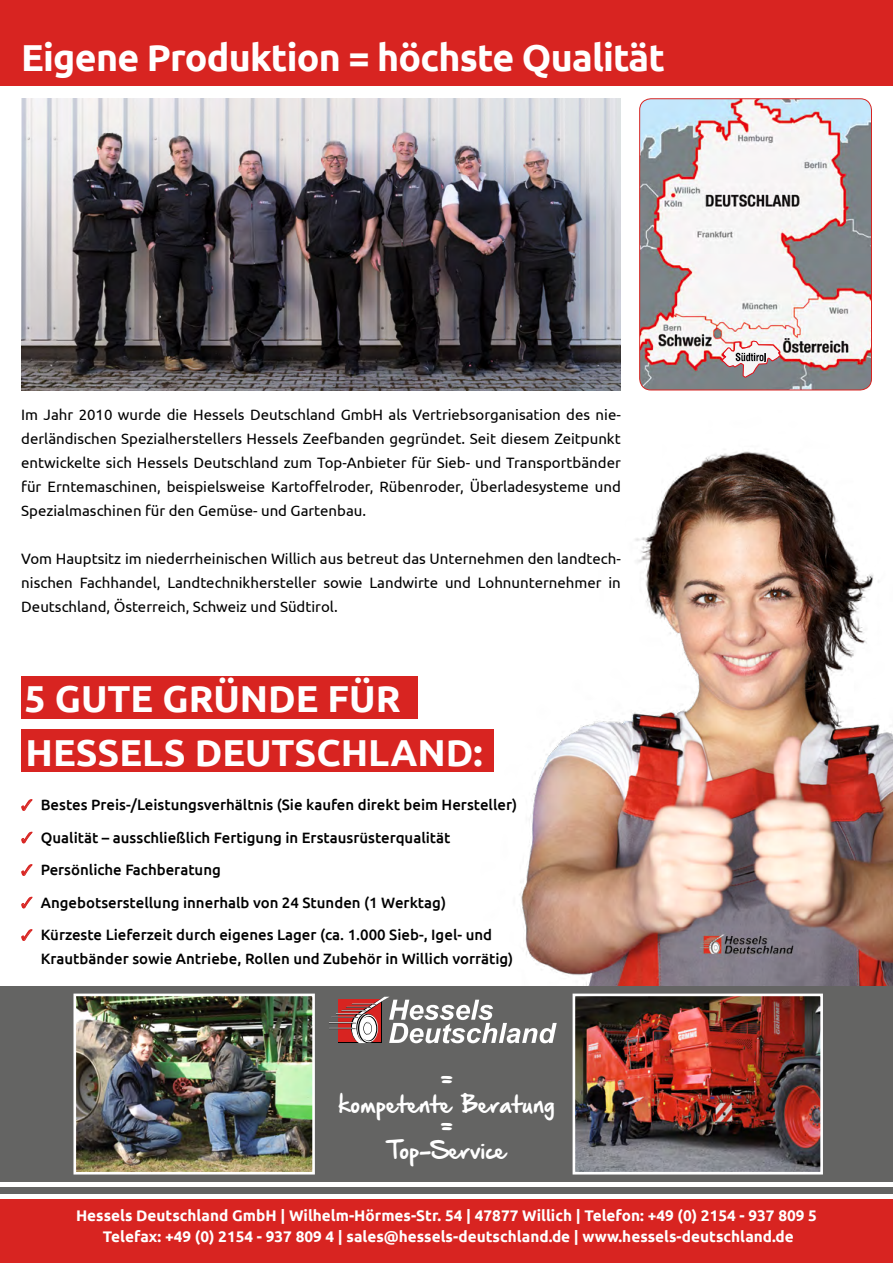
<style>
.page{position:relative;width:893px;height:1263px;background:#fff}
.page>*{position:absolute;margin:0;border:0;box-sizing:border-box;transform-origin:0 0}
.t1{font:700 37.5px "Ubuntu";color:#fff}
.t2{font:700 37.5px "Ubuntu";letter-spacing:-.02em;color:#fff}
.t3{font:20.25px "Hand Of Sean Demo";letter-spacing:-.01em;color:#fff}
.t4{font:700 15.3px/21.1px "Ubuntu";color:#fff;text-align:center}
.Absatzformat_1{font:15px/24px "Ubuntu";color:#000;text-align:justify}
.t5{font:500 15px/24px "Ubuntu";color:#000}
.s1{color:#d82421}
</style>
<div class="page">
<svg style="left:21px;top:799px;width:12px;height:12px"></svg>
<svg style="left:21px;top:831px;width:12px;height:13px"></svg>
<svg style="left:21px;top:864px;width:12px;height:12px"></svg>
<svg style="left:21px;top:896px;width:12px;height:13px"></svg>
<svg style="left:21px;top:929px;width:12px;height:12px"></svg>
<img style="left:493px;top:451px;width:400px;height:535px">
<div style="left:0;top:1199px;width:893px;height:64px;background:#d82421"></div>
<div style="left:0;top:0;width:893px;height:85px;background:#d82421"></div>
<div style="left:0;top:986px;width:893px;height:195px;background:#646463"></div>
<img style="left:73px;top:993px;width:242px;height:182px">
<img style="left:572px;top:993px;width:251px;height:182px">
<svg style="left:329px;top:997px;width:228px;height:46px"></svg>
<img style="left:21px;top:99px;width:600px;height:291px">
<img style="left:640px;top:99px;width:231px;height:291px">
<svg style="left:722px;top:324px;width:59px;height:54px"></svg>
<div style="left:639px;top:99px;width:233px;height:291px;border:1px solid #d82421;border-radius:11px"></div>
<div style="left:0;top:1188px;width:893px;height:6px;background:#646463"></div>
<div style="left:21px;top:676px;width:396px;height:43px;background:#d82421"></div>
<div style="left:21px;top:729px;width:472px;height:43px;background:#d82421"></div>
<p class="t2" style="left:21px;top:35px;width:645px">Eigene Produktion = höchste Qualität</p>
<p class="Absatzformat_1" style="left:21px;top:402px;width:601px">Im Jahr 2010 wurde die Hessels Deutschland GmbH als Vertriebsorganisation des nie&shy;derländischen Spezialherstellers Hessels Zeefbanden gegründet. Seit diesem Zeitpunkt entwickelte sich Hessels Deutschland zum Top-Anbieter für Sieb- und Transportbänder für Erntemaschinen, beispielsweise Kartoffelroder, Rübenroder, Überladesysteme und Spezialmaschinen für den Gemüse- und Gartenbau.</p>
<p class="Absatzformat_1" style="left:21px;top:546px;width:601px">Vom Hauptsitz im niederrheinischen Willich aus betreut das Unternehmen den landtech&shy;nischen Fachhandel, Landtechnikhersteller sowie Landwirte und Lohnunternehmer in Deutschland, Österreich, Schweiz und Südtirol.</p>
<p class="t1" style="left:24px;top:676px;width:378px">5 GUTE GRÜNDE FÜR</p>
<p class="t1" style="left:26px;top:730px;width:459px">HESSELS DEUTSCHLAND:</p>
<p class="t5" style="left:21px;top:792px;width:497px"><span class="s1">✓</span> Bestes Preis-/Leistungsverhältnis (Sie kaufen direkt beim Hersteller)</p>
<p class="t5" style="left:21px;top:825px;width:431px"><span class="s1">✓</span> Qualität – ausschließlich Fertigung in Erstausrüsterqualität</p>
<p class="t5" style="left:21px;top:857px;width:201px"><span class="s1">✓</span> Persönliche Fachberatung</p>
<p class="t5" style="left:21px;top:890px;width:426px"><span class="s1">✓</span> Angebotserstellung innerhalb von 24 Stunden (1 Werktag)</p>
<p class="t5" style="left:41px;top:922px;width:474px;text-indent:-20px"><span class="s1">✓</span> Kürzeste Lieferzeit durch eigenes Lager (ca. 1.000 Sieb-, Igel- und<br>Krautbänder sowie Antriebe, Rollen und Zubehör in Willich vorrätig)</p>
<p class="t3" style="left:441px;top:1067px;width:13px">=</p>
<p class="t3" style="left:339px;top:1094px;width:218px">kompetente Beratung</p>
<p class="t3" style="left:388px;top:1140px;width:120px">Top-Service</p>
<p class="t3" style="left:441px;top:1114px;width:13px">=</p>
<p class="t4" style="left:76px;top:1204px;width:742px">Hessels Deutschland GmbH | Wilhelm-Hörmes-Str. 54 | 47877 Willich | Telefon: +49 (0) 2154 - 937 809 5<br>Telefax: +49 (0) 2154 - 937 809 4 | sales@hessels-deutschland.de | www.hessels-deutschland.de</p>
</div>
